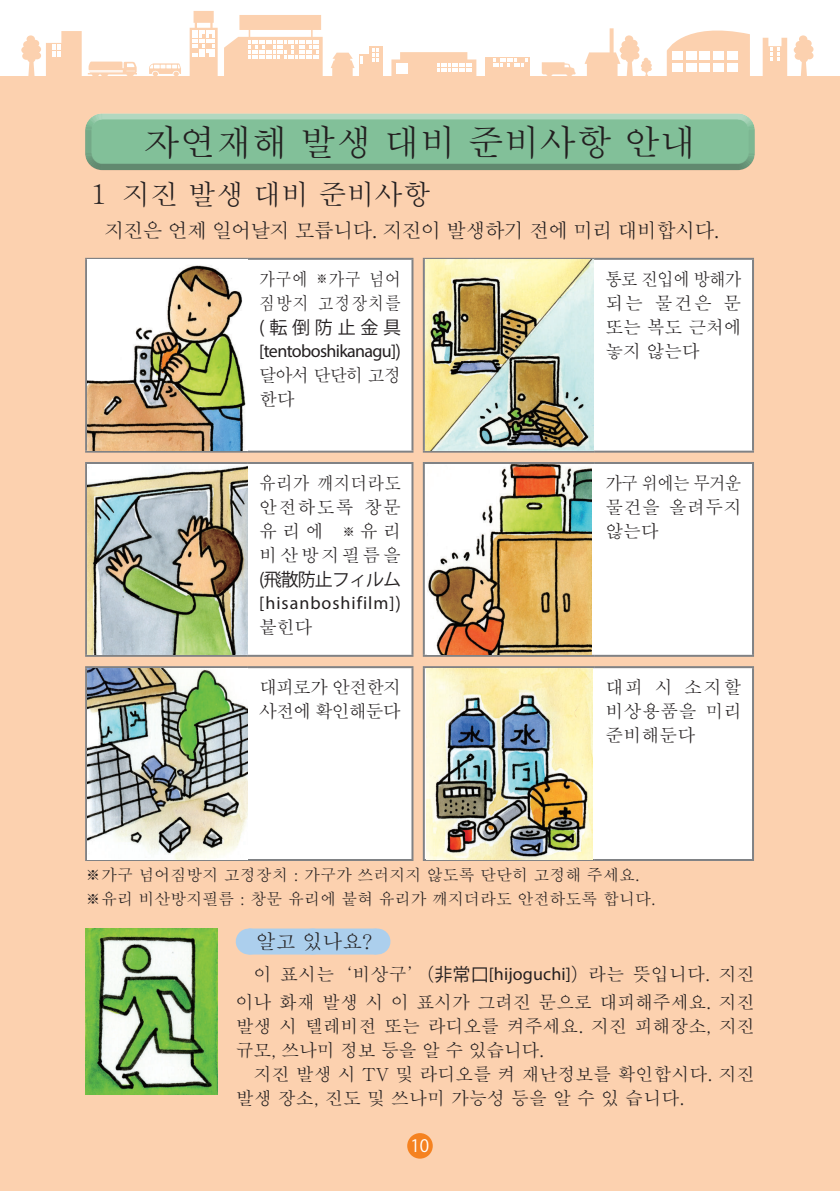
<style>
.page{position:relative;width:840px;height:1191px;background:#fff}
.page>*{position:absolute;margin:0;border:0;box-sizing:border-box;transform-origin:0 0}
.t1{font:500 36px "Adobe Myungjo Std";color:#231f20}
.t2{font:500 28px "Adobe Myungjo Std";color:#231f20}
.t3{font:500 20px "Adobe Myungjo Std";letter-spacing:-.04em;color:#231f20}
.t4{font:500 18px/24px "Adobe Myungjo Std";color:#231f20}
.t5{font:500 18px/24px "Adobe Myungjo Std";color:#231f20;text-align:justify;scale:.93 1}
.t6{font:18px "Myriad Pro";letter-spacing:-.035em;color:#231f20}
.t7{font:18px "Myriad Pro";letter-spacing:.055em;color:#231f20}
.t8{font:500 18px/24px "Adobe Myungjo Std";letter-spacing:.05em;color:#231f20;scale:.89 1}
.t9{font:18px "Koz Go Pr 6 N";letter-spacing:-.055em;color:#231f20}
.t10{font:500 18px/24px "Adobe Myungjo Std";letter-spacing:-.06em;color:#231f20}
.t11{font:500 18px/24px "Adobe Myungjo Std";letter-spacing:-.06em;color:#231f20;scale:.96 1}
.t12{font:17px "Koz Go Pr 6 N";color:#fff}
.t13{font:500 16px/24px "Adobe Myungjo Std";color:#231f20}
.s1{font-size:14px}
.s2{font-family:"Koz Go Pr 6 N"}
.s3{font-family:"Koz Go Pr 6 N";font-weight:400}
.s4{font-family:"Myriad Pro";font-weight:400}
</style>
<div class="page">
<div style="left:0;top:0;width:839px;height:1191px;background:#fcd1af"></div>
<hr style="left:839px;top:0;width:1px;height:1191px;background:#fcd1af">
<div style="left:0;top:0;width:839px;height:85px;background:#fff"></div>
<div style="left:369px;top:46px;width:14px;height:30px;background:#fcd1af"></div>
<div style="left:359px;top:54px;width:13px;height:22px;background:#fcd1af"></div>
<svg style="left:360px;top:56px;width:2px;height:8px"></svg>
<svg style="left:372px;top:49px;width:6px;height:12px"></svg>
<svg style="left:762px;top:38px;width:24px;height:38px"></svg>
<svg style="left:331px;top:53px;width:23px;height:23px"></svg>
<svg style="left:189px;top:11px;width:28px;height:65px"></svg>
<div style="left:484px;top:57px;width:45px;height:19px;background:#fcd1af"></div>
<svg style="left:493px;top:59px;width:34px;height:8px"></svg>
<svg style="left:224px;top:15px;width:98px;height:61px"></svg>
<svg style="left:541px;top:62px;width:35px;height:14px"></svg>
<svg style="left:391px;top:52px;width:85px;height:24px"></svg>
<div style="left:396px;top:63px;width:12px;height:11px;background:#fff"></div>
<svg style="left:88px;top:62px;width:49px;height:14px"></svg>
<svg style="left:149px;top:63px;width:32px;height:13px"></svg>
<svg style="left:584px;top:28px;width:67px;height:48px"></svg>
<svg style="left:21px;top:31px;width:61px;height:45px"></svg>
<svg style="left:793px;top:35px;width:20px;height:41px"></svg>
<svg style="left:666px;top:30px;width:83px;height:46px"></svg>
<div style="left:685px;top:63px;width:11px;height:9px;background:#fff"></div>
<div style="left:699px;top:63px;width:10px;height:9px;background:#fff"></div>
<div style="left:712px;top:63px;width:11px;height:9px;background:#fff"></div>
<div style="left:726px;top:63px;width:11px;height:9px;background:#fff"></div>
<div style="left:671px;top:63px;width:11px;height:9px;background:#fff"></div>
<div style="left:685px;top:51px;width:11px;height:9px;background:#fff"></div>
<div style="left:699px;top:51px;width:10px;height:9px;background:#fff"></div>
<div style="left:712px;top:51px;width:11px;height:9px;background:#fff"></div>
<div style="left:726px;top:51px;width:11px;height:9px;background:#fff"></div>
<div style="left:671px;top:51px;width:11px;height:9px;background:#fff"></div>
<div style="left:0;top:76px;width:839px;height:9px;background:#fcd1af"></div>
<div style="left:407px;top:1133px;width:25px;height:25px;background:#f58220;border-radius:50%"></div>
<div style="left:82px;top:111px;width:674px;height:20px;background:#fff;opacity:.4"></div>
<svg style="left:82px;top:118px;width:674px;height:53px;background:#82ba95"></svg>
<img style="left:85px;top:928px;width:132px;height:166px">
<div style="left:248px;top:928px;width:128px;height:26px;background:#accfed"></div>
<svg style="left:312px;top:928px;width:32px;height:1px"></svg>
<svg style="left:376px;top:928px;width:1px;height:26px"></svg>
<div style="left:248px;top:260px;width:163px;height:190px;background:#fff"></div>
<div style="left:424px;top:260px;width:327px;height:190px;background:#fff"></div>
<div style="left:248px;top:464px;width:163px;height:191px;background:#fff"></div>
<div style="left:424px;top:464px;width:327px;height:191px;background:#fff"></div>
<div style="left:248px;top:668px;width:163px;height:191px;background:#fff"></div>
<div style="left:424px;top:668px;width:327px;height:191px;background:#fff"></div>
<hr style="left:85px;top:258px;width:163px;height:2px;background:#808285">
<hr style="left:85px;top:260px;width:2px;height:190px;background:#808285">
<hr style="left:248px;top:258px;width:165px;height:2px;background:#808285">
<hr style="left:411px;top:260px;width:2px;height:190px;background:#808285">
<hr style="left:85px;top:450px;width:163px;height:2px;background:#808285">
<hr style="left:248px;top:450px;width:165px;height:2px;background:#808285">
<hr style="left:422px;top:258px;width:171px;height:2px;background:#808285">
<hr style="left:422px;top:260px;width:2px;height:190px;background:#808285">
<hr style="left:593px;top:258px;width:160px;height:2px;background:#808285">
<hr style="left:751px;top:260px;width:2px;height:190px;background:#808285">
<hr style="left:422px;top:450px;width:171px;height:2px;background:#808285">
<hr style="left:593px;top:450px;width:160px;height:2px;background:#808285">
<hr style="left:85px;top:462px;width:163px;height:2px;background:#808285">
<hr style="left:85px;top:464px;width:2px;height:191px;background:#808285">
<hr style="left:248px;top:462px;width:165px;height:2px;background:#808285">
<hr style="left:411px;top:464px;width:2px;height:191px;background:#808285">
<hr style="left:85px;top:655px;width:163px;height:2px;background:#808285">
<hr style="left:248px;top:655px;width:165px;height:2px;background:#808285">
<hr style="left:422px;top:462px;width:171px;height:2px;background:#808285">
<hr style="left:422px;top:464px;width:2px;height:191px;background:#808285">
<hr style="left:593px;top:462px;width:160px;height:2px;background:#808285">
<hr style="left:751px;top:464px;width:2px;height:191px;background:#808285">
<hr style="left:422px;top:655px;width:171px;height:2px;background:#808285">
<hr style="left:593px;top:655px;width:160px;height:2px;background:#808285">
<hr style="left:85px;top:666px;width:163px;height:2px;background:#808285">
<hr style="left:85px;top:668px;width:2px;height:191px;background:#808285">
<hr style="left:248px;top:666px;width:165px;height:2px;background:#808285">
<hr style="left:411px;top:668px;width:2px;height:191px;background:#808285">
<hr style="left:85px;top:859px;width:163px;height:2px;background:#808285">
<hr style="left:248px;top:859px;width:165px;height:2px;background:#808285">
<hr style="left:422px;top:666px;width:171px;height:2px;background:#808285">
<hr style="left:422px;top:668px;width:2px;height:191px;background:#808285">
<hr style="left:593px;top:666px;width:160px;height:2px;background:#808285">
<hr style="left:751px;top:668px;width:2px;height:191px;background:#808285">
<hr style="left:422px;top:859px;width:171px;height:2px;background:#808285">
<hr style="left:593px;top:859px;width:160px;height:2px;background:#808285">
<img style="left:87px;top:260px;width:161px;height:190px">
<img style="left:425px;top:260px;width:168px;height:190px">
<img style="left:87px;top:464px;width:161px;height:191px">
<img style="left:427px;top:464px;width:164px;height:191px">
<img style="left:87px;top:668px;width:161px;height:191px">
<img style="left:426px;top:668px;width:166px;height:191px">
<h1 class="t1" style="left:144px;top:125px;width:553px">자연재해 발생 대비 준비사항 안내</h1>
<h2 class="t2" style="left:85px;top:181px;width:347px">１ 지진 발생 대비 준비사항</h2>
<p class="t3" style="left:85px;top:221px;width:635px">　지진은 언제 일어날지 모릅니다. 지진이 발생하기 전에 미리 대비합시다.</p>
<p class="t8" style="left:259px;top:267px;width:161px">가구에 <span class="s1">※</span>가구 넘어 짐방지 고정장치를</p>
<p class="t9" style="left:259px;top:317px;width:143px">(転倒防止金具</p>
<p class="t6" style="left:259px;top:340px;width:143px">[tentoboshikanagu]<span class="s2">)</span></p>
<p class="t11" style="left:259px;top:363px;width:149px">달아서 단단히 고정 한다</p>
<p class="t5" style="left:605px;top:267px;width:148px">통로 진입에 방해가 되는 물건은 문 또는 복도 근처에 놓지 않는다</p>
<p class="t5" style="left:259px;top:471px;width:154px">유리가 깨지더라도 안전하도록 창문 유리에 <span class="s1">※</span>유리 비산방지필름을</p>
<p class="t9" style="left:259px;top:569px;width:143px">(飛散防止フィルム</p>
<p class="t7" style="left:259px;top:592px;width:143px">[hisanboshifilm]<span class="s2">)</span></p>
<p class="t4" style="left:259px;top:615px;width:55px">붙힌다</p>
<p class="t5" style="left:605px;top:471px;width:148px">가구 위에는 무거운 물건을 올려두지 않는다</p>
<p class="t10" style="left:259px;top:675px;width:143px">대피로가 안전한지 사전에 확인해둔다</p>
<p class="t4" style="left:605px;top:675px;width:138px;text-align:justify">대피 시 소지할 비상용품을 미리 준비해둔다</p>
<p class="t13" style="left:85px;top:863px;width:571px">※가구 넘어짐방지 고정장치 : 가구가 쓰러지지 않도록 단단히 고정해 주세요. ※유리 비산방지필름 : 창문 유리에 붙혀 유리가 깨지더라도 안전하도록 합니다.</p>
<p class="t3" style="left:235px;top:931px;width:138px">　알고 있나요?</p>
<p class="t4" style="left:235px;top:960px;width:520px;line-height:28px">　이 표시는‘비상구’<span class="s3">(非常口</span><span class="s4">[hijoguchi]</span><span class="s3">)</span> 라는 뜻입니다. 지진 이나 화재 발생 시 이 표시가 그려진 문으로 대피해주세요. 지진</p>
<p class="t4" style="left:235px;top:1014px;width:520px">발생 시 텔레비전 또는 라디오를 켜주세요. 지진 피해장소, 지진 규모, 쓰나미 정보 등을 알 수 있습니다.<br>　지진 발생 시 TV 및 라디오를 켜 재난정보를 확인합시다. 지진 발생 장소, 진도 및 쓰나미 가능성 등을 알 수 있 습니다.</p>
<p class="t12" style="left:410px;top:1136px;width:20px">10</p>
</div>
